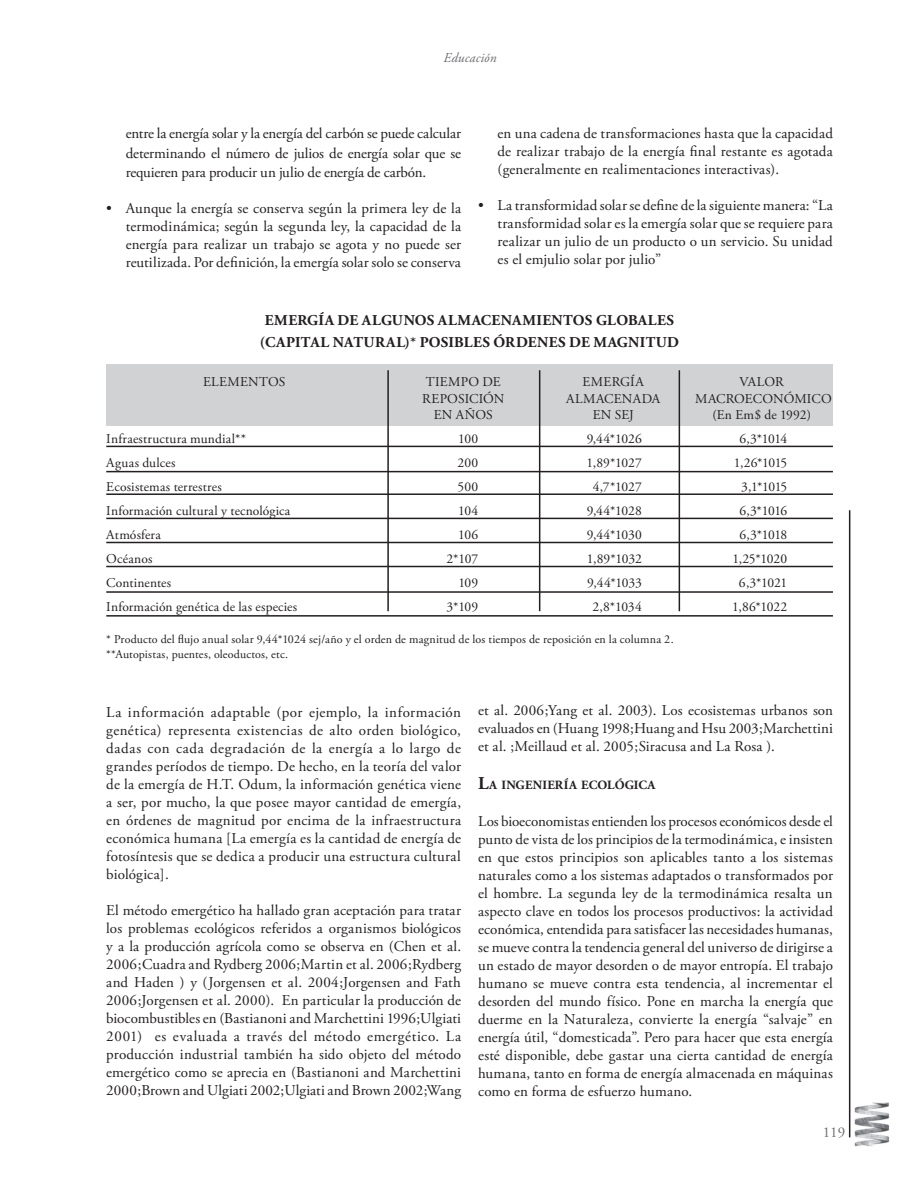
<style>
.page{position:relative;width:918px;height:1188px;background:#fff}
.page>*{position:absolute;margin:0;border:0;box-sizing:border-box;transform-origin:0 0}
.t1{font:15px/18px "Adobe Garamond Pro";letter-spacing:.005em;color:#231f20;text-align:justify}
.t2{font:700 15px/21.6px "Adobe Garamond Pro";letter-spacing:.025em;color:#231f20;text-align:center}
.t3{font:15px "Adobe Garamond Pro";color:#6c6d70}
.t4{font:13.5px "Adobe Garamond Pro";letter-spacing:.01em;color:#231f20}
.t5{font:italic 13.5px "Adobe Garamond Pro";letter-spacing:.01em;color:#6c6d70}
.t6{font:700 12.6px "Adobe Garamond Pro";letter-spacing:.01em;color:#231f20}
.t7{font:12px/14.4px "Adobe Garamond Pro";letter-spacing:.01em;color:#231f20}
.s1{font-size:18px}
</style>
<div class="page">
<img style="left:854px;top:1103px;width:36px;height:44px">
<hr style="left:849px;top:510px;width:1px;height:627px;background:#231f20">
<div style="left:106px;top:365px;width:727px;height:61px;background:#d1d2d4"></div>
<hr style="left:106px;top:446px;width:727px;height:1px;background:#231f20">
<hr style="left:106px;top:471px;width:727px;height:1px;background:#231f20">
<hr style="left:106px;top:493px;width:727px;height:2px;background:#231f20">
<hr style="left:106px;top:518px;width:727px;height:1px;background:#231f20">
<hr style="left:106px;top:542px;width:727px;height:1px;background:#231f20">
<hr style="left:106px;top:566px;width:727px;height:1px;background:#231f20">
<hr style="left:106px;top:591px;width:727px;height:2px;background:#231f20">
<hr style="left:106px;top:615px;width:727px;height:2px;background:#231f20">
<hr style="left:387px;top:370px;width:2px;height:241px;background:#231f20">
<hr style="left:539px;top:370px;width:1px;height:241px;background:#231f20">
<hr style="left:679px;top:370px;width:1px;height:241px;background:#231f20">
<p class="t5" style="left:444px;top:50px;width:55px">Educación</p>
<p class="t1" style="left:126px;top:124px;width:337px;line-height:19.5px">entre la energía solar y la energía del carbón se puede calcular determinando el número de julios de energía solar que se requieren para producir un julio de energía de carbón.</p>
<p class="t1" style="left:126px;top:200px;width:337px;text-indent:-20px">• Aunque la energía se conserva según la primera ley de la termodinámica; según la segunda ley, la capacidad de la energía para realizar un trabajo se agota y no puede ser reutilizada. Por definición, la emergía solar solo se conserva</p>
<p class="t1" style="left:498px;top:125px;width:337px">en una cadena de transformaciones hasta que la capacidad de realizar trabajo de la energía final restante es agotada (generalmente en realimentaciones interactivas).</p>
<p class="t1" style="left:498px;top:197px;width:337px;text-indent:-20px">• La transformidad solar se define de la siguiente manera: “La transformidad solar es la emergía solar que se requiere para realizar un julio de un producto o un servicio. Su unidad es el emjulio solar por julio”</p>
<p class="t2" style="left:260px;top:310px;width:421px">EMERGÍA DE ALGUNOS ALMACENAMIENTOS GLOBALES (CAPITAL NATURAL)* POSIBLES ÓRDENES DE MAGNITUD</p>
<p class="t4" style="left:203px;top:374px;width:84px">ELEMENTOS</p>
<p class="t4" style="left:426px;top:374px;width:77px">TIEMPO DE</p>
<p class="t4" style="left:583px;top:374px;width:63px">EMERGÍA</p>
<p class="t4" style="left:740px;top:374px;width:46px">VALOR</p>
<p class="t4" style="left:422px;top:390px;width:84px">REPOSICIÓN</p>
<p class="t4" style="left:566px;top:390px;width:96px">ALMACENADA</p>
<p class="t4" style="left:695px;top:390px;width:138px">MACROECONÓMICO</p>
<p class="t4" style="left:434px;top:406px;width:61px">EN AÑOS</p>
<p class="t4" style="left:593px;top:406px;width:43px">EN SEJ</p>
<p class="t4" style="left:712px;top:406px;width:100px">(En Em$ de 1992)</p>
<p class="t4" style="left:106px;top:430px;width:141px">Infraestructura mundial**</p>
<p class="t4" style="left:458px;top:430px;width:22px">100</p>
<p class="t4" style="left:587px;top:430px;width:57px">9,44*1026</p>
<p class="t4" style="left:740px;top:430px;width:49px">6,3*1014</p>
<p class="t4" style="left:106px;top:454px;width:71px">Aguas dulces</p>
<p class="t4" style="left:457px;top:454px;width:22px">200</p>
<p class="t4" style="left:586px;top:454px;width:57px">1,89*1027</p>
<p class="t4" style="left:734px;top:454px;width:55px">1,26*1015</p>
<p class="t4" style="left:106px;top:478px;width:117px">Ecosistemas terrestres</p>
<p class="t4" style="left:458px;top:478px;width:22px">500</p>
<p class="t4" style="left:593px;top:478px;width:50px">4,7*1027</p>
<p class="t4" style="left:741px;top:478px;width:48px">3,1*1015</p>
<p class="t4" style="left:106px;top:502px;width:186px">Información cultural y tecnológica</p>
<p class="t4" style="left:458px;top:502px;width:22px">104</p>
<p class="t4" style="left:587px;top:502px;width:57px">9,44*1028</p>
<p class="t4" style="left:739px;top:502px;width:49px">6,3*1016</p>
<p class="t4" style="left:106px;top:526px;width:56px">Atmósfera</p>
<p class="t4" style="left:458px;top:526px;width:22px">106</p>
<p class="t4" style="left:587px;top:526px;width:57px">9,44*1030</p>
<p class="t4" style="left:740px;top:526px;width:49px">6,3*1018</p>
<p class="t4" style="left:106px;top:550px;width:48px">Océanos</p>
<p class="t4" style="left:447px;top:550px;width:33px">2*107</p>
<p class="t4" style="left:587px;top:550px;width:56px">1,89*1032</p>
<p class="t4" style="left:732px;top:550px;width:56px">1,25*1020</p>
<p class="t4" style="left:106px;top:574px;width:66px">Continentes</p>
<p class="t4" style="left:458px;top:574px;width:21px">109</p>
<p class="t4" style="left:587px;top:574px;width:56px">9,44*1033</p>
<p class="t4" style="left:739px;top:574px;width:50px">6,3*1021</p>
<p class="t4" style="left:106px;top:598px;width:192px">Información genética de las especies</p>
<p class="t4" style="left:447px;top:598px;width:33px">3*109</p>
<p class="t4" style="left:592px;top:598px;width:51px">2,8*1034</p>
<p class="t4" style="left:732px;top:598px;width:57px">1,86*1022</p>
<p class="t7" style="left:106px;top:633px;width:569px">* Producto del flujo anual solar 9,44*1024 sej/año y el orden de magnitud de los tiempos de reposición en la columna 2. **Autopistas, puentes, oleoductos, etc.</p>
<p class="t1" style="left:106px;top:704px;width:356px">La información adaptable (por ejemplo, la información genética) representa existencias de alto orden biológico, dadas con cada degradación de la energía a lo largo de grandes períodos de tiempo. De hecho, en la teoría del valor de la emergía de H.T. Odum, la información genética viene a ser, por mucho, la que posee mayor cantidad de emergía, en órdenes de magnitud por encima de la infraestructura económica humana [La emergía es la cantidad de energía de fotosíntesis que se dedica a producir una estructura cultural biológica].</p>
<p class="t1" style="left:106px;top:902px;width:356px">El método emergético ha hallado gran aceptación para tratar los problemas ecológicos referidos a organismos biológicos y a la producción agrícola como se observa en (Chen et al.<br>2006;Cuadra and Rydberg 2006;Martin et al. 2006;Rydberg and Haden ) y (Jorgensen et al. 2004;Jorgensen and Fath 2006;Jorgensen et al. 2000). En particular la producción de biocombustibles en (Bastianoni and Marchettini 1996;Ulgiati 2001) es evaluada a través del método emergético. La producción industrial también ha sido objeto del método emergético como se aprecia en (Bastianoni and Marchettini 2000;Brown and Ulgiati 2002;Ulgiati and Brown 2002;Wang</p>
<p class="t1" style="left:478px;top:702px;width:356px">et al. 2006;Yang et al. 2003). Los ecosistemas urbanos son evaluados en (Huang 1998;Huang and Hsu 2003;Marchettini et al. ;Meillaud et al. 2005;Siracusa and La Rosa ).</p>
<p class="t6" style="left:478px;top:777px;width:179px"><span class="s1">L</span>A INGENIERÍA ECOLÓGICA</p>
<p class="t1" style="left:478px;top:812px;width:356px">Los bioeconomistas entienden los procesos económicos desde el punto de vista de los principios de la termodinámica, e insisten en que estos principios son aplicables tanto a los sistemas naturales como a los sistemas adaptados o transformados por el hombre. La segunda ley de la termodinámica resalta un aspecto clave en todos los procesos productivos: la actividad económica, entendida para satisfacer las necesidades humanas, se mueve contra la tendencia general del universo de dirigirse a un estado de mayor desorden o de mayor entropía. El trabajo humano se mueve contra esta tendencia, al incrementar el desorden del mundo físico. Pone en marcha la energía que duerme en la Naturaleza, convierte la energía “salvaje” en energía útil, “domesticada”. Pero para hacer que esta energía esté disponible, debe gastar una cierta cantidad de energía humana, tanto en forma de energía almacenada en máquinas como en forma de esfuerzo humano.</p>
<p class="t3" style="left:823px;top:1124px;width:24px">119</p>
</div>
